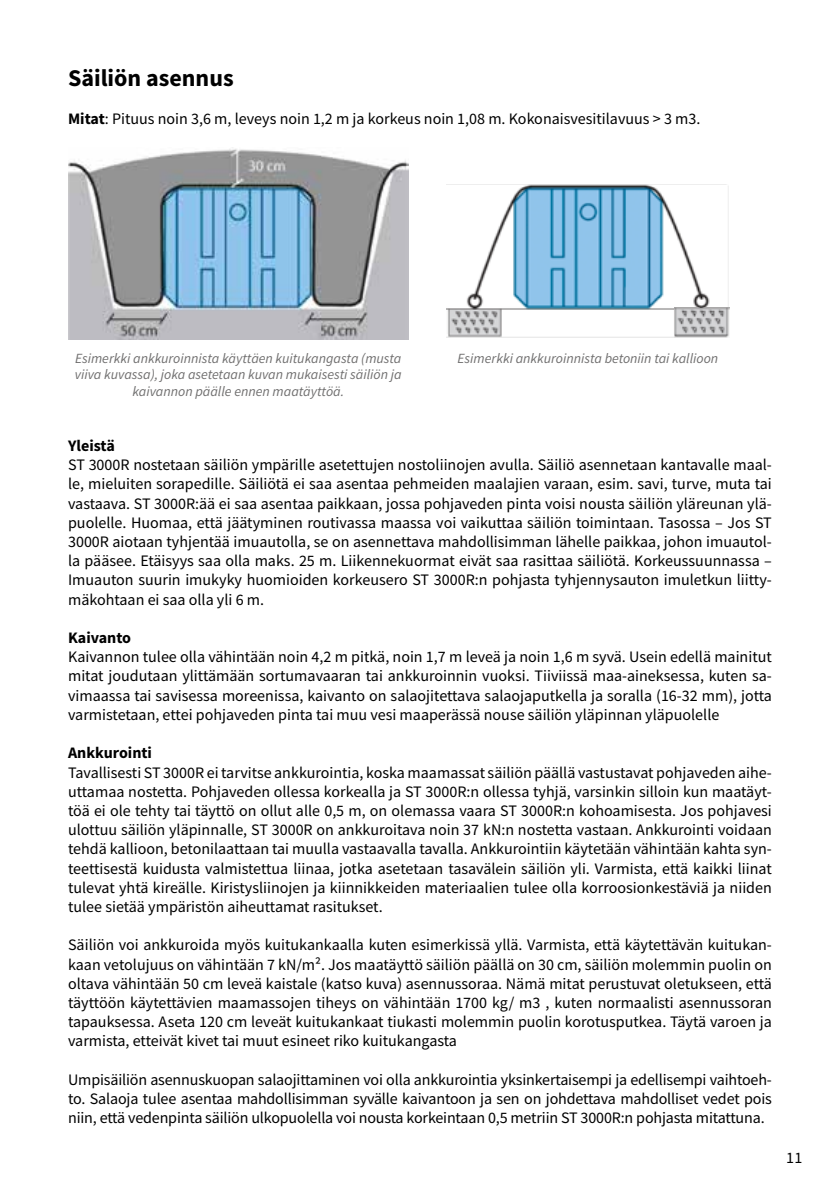
<style>
.page{position:relative;width:840px;height:1191px;background:#fff}
.page>*{position:absolute;margin:0;border:0;box-sizing:border-box;transform-origin:0 0}
.t1{font:700 24px "Source Sans Pro";color:#000}
.t2{font:16px/19.2px "Source Sans Pro";color:#000;text-align:justify}
.t3{font:700 16px "Source Sans Pro";color:#000}
.t4{font:italic 14px/16.8px "Source Sans Pro";color:#706f6f;text-align:center}
.s1{font-weight:700}
</style>
<div class="page">
<img style="left:68px;top:149px;width:340px;height:190px">
<img style="left:446px;top:184px;width:281px;height:153px">
<img style="left:674px;top:307px;width:55px;height:30px">
<h1 class="t1" style="left:68px;top:62px;width:167px">Säiliön asennus</h1>
<p class="t2" style="left:68px;top:109px;width:633px"><span class="s1">Mitat</span>: Pituus noin 3,6 m, leveys noin 1,2 m ja korkeus noin 1,08 m. Kokonaisvesitilavuus &gt; 3 m3.</p>
<p class="t4" style="left:75px;top:349px;width:328px">Esimerkki ankkuroinnista käyttäen kuitukangasta (musta viiva kuvassa), joka asetetaan kuvan mukaisesti säiliön ja kaivannon päälle ennen maatäyttöä.</p>
<p class="t4" style="left:457px;top:349px;width:262px">Esimerkki ankkuroinnista betoniin tai kallioon</p>
<p class="t3" style="left:68px;top:435px;width:48px">Yleistä</p>
<p class="t2" style="left:68px;top:455px;width:705px">ST 3000R nostetaan säiliön ympärille asetettujen nostoliinojen avulla. Säiliö asennetaan kantavalle maal&shy;le, mieluiten sorapedille. Säiliötä ei saa asentaa pehmeiden maalajien varaan, esim. savi, turve, muta tai vastaava. ST 3000R:ää ei saa asentaa paikkaan, jossa pohjaveden pinta voisi nousta säiliön yläreunan ylä&shy;puolelle. Huomaa, että jäätyminen routivassa maassa voi vaikuttaa säiliön toimintaan. Tasossa – Jos ST 3000R aiotaan tyhjentää imuautolla, se on asennettava mahdollisimman lähelle paikkaa, johon imuautol&shy;la pääsee. Etäisyys saa olla maks. 25 m. Liikennekuormat eivät saa rasittaa säiliötä. Korkeussuunnassa – Imuauton suurin imukyky huomioiden korkeusero ST 3000R:n pohjasta tyhjennysauton imuletkun liitty&shy;mäkohtaan ei saa olla yli 6 m.</p>
<p class="t3" style="left:68px;top:627px;width:65px">Kaivanto</p>
<p class="t2" style="left:68px;top:647px;width:705px">Kaivannon tulee olla vähintään noin 4,2 m pitkä, noin 1,7 m leveä ja noin 1,6 m syvä. Usein edellä mainitut mitat joudutaan ylittämään sortumavaaran tai ankkuroinnin vuoksi. Tiiviissä maa-aineksessa, kuten sa&shy;vimaassa tai savisessa moreenissa, kaivanto on salaojitettava salaojaputkella ja soralla (16-32 mm), jotta varmistetaan, ettei pohjaveden pinta tai muu vesi maaperässä nouse säiliön yläpinnan yläpuolelle</p>
<p class="t3" style="left:68px;top:742px;width:85px">Ankkurointi</p>
<p class="t2" style="left:68px;top:762px;width:705px">Tavallisesti ST 3000R ei tarvitse ankkurointia, koska maamassat säiliön päällä vastustavat pohjaveden aihe&shy;uttamaa nostetta. Pohjaveden ollessa korkealla ja ST 3000R:n ollessa tyhjä, varsinkin silloin kun maatäyt&shy;töä ei ole tehty tai täyttö on ollut alle 0,5 m, on olemassa vaara ST 3000R:n kohoamisesta. Jos pohjavesi ulottuu säiliön yläpinnalle, ST 3000R on ankkuroitava noin 37 kN:n nostetta vastaan. Ankkurointi voidaan tehdä kallioon, betonilaattaan tai muulla vastaavalla tavalla. Ankkurointiin käytetään vähintään kahta syn&shy;teettisestä kuidusta valmistettua liinaa, jotka asetetaan tasavälein säiliön yli. Varmista, että kaikki liinat tulevat yhtä kireälle. Kiristysliinojen ja kiinnikkeiden materiaalien tulee olla korroosionkestäviä ja niiden tulee sietää ympäristön aiheuttamat rasitukset.</p>
<p class="t2" style="left:68px;top:935px;width:705px">Säiliön voi ankkuroida myös kuitukankaalla kuten esimerkissä yllä. Varmista, että käytettävän kuitukan&shy;kaan vetolujuus on vähintään 7 kN/m². Jos maatäyttö säiliön päällä on 30 cm, säiliön molemmin puolin on oltava vähintään 50 cm leveä kaistale (katso kuva) asennussoraa. Nämä mitat perustuvat oletukseen, että täyttöön käytettävien maamassojen tiheys on vähintään 1700 kg/ m3 , kuten normaalisti asennussoran tapauksessa. Aseta 120 cm leveät kuitukankaat tiukasti molemmin puolin korotusputkea. Täytä varoen ja varmista, etteivät kivet tai muut esineet riko kuitukangasta</p>
<p class="t2" style="left:68px;top:1069px;width:705px">Umpisäiliön asennuskuopan salaojittaminen voi olla ankkurointia yksinkertaisempi ja edellisempi vaihtoeh&shy;to. Salaoja tulee asentaa mahdollisimman syvälle kaivantoon ja sen on johdettava mahdolliset vedet pois niin, että vedenpinta säiliön ulkopuolella voi nousta korkeintaan 0,5 metriin ST 3000R:n pohjasta mitattuna.</p>
<p class="t2" style="left:785px;top:1148px;width:18px">11</p>
</div>
